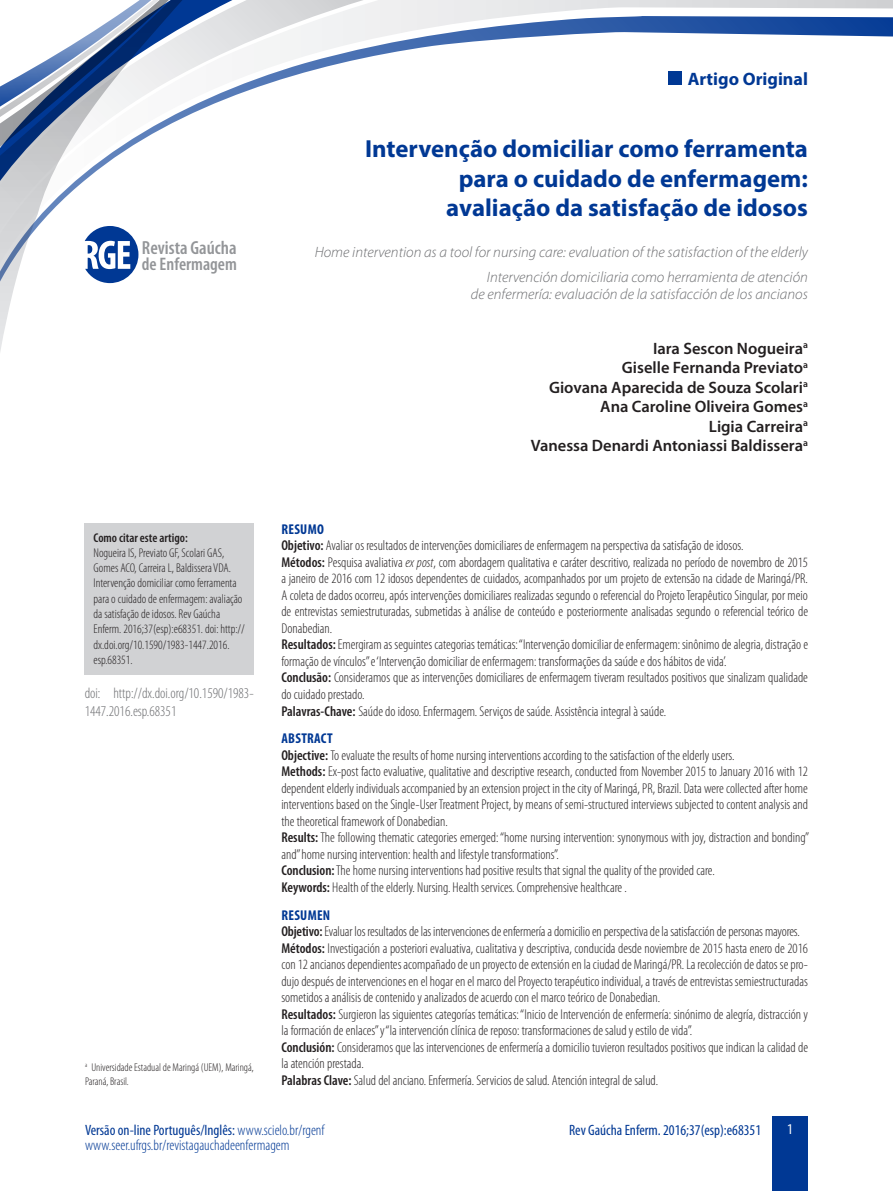
<style>
.page{position:relative;width:893px;height:1191px;background:#fff}
.page>*{position:absolute;margin:0;border:0;box-sizing:border-box;transform-origin:0 0}
.título1{font:700 24.75px/29.7px "Myriad Pro";color:#003894;text-align:right}
.t1{font:600 condensed 19.05px "Myriad Pro";color:#939598}
.t2{font:600 condensed 18.15px "Myriad Pro";color:#939598}
.t3{font:700 18px "Myriad Pro";color:#003894}
.autores{font:600 16.5px "Myriad Pro";color:#231f20}
.título2{font:italic 300 15px/16.5px "Myriad Pro";color:#6c6d70;text-align:right}
.t4{font:condensed 15px "Myriad Pro";color:#003894}
.DOI{font:300 condensed 15px/18px "Myriad Pro";color:#6c6d70}
.t5{font:300 condensed 15px "Myriad Pro";color:#003894}
.t6{font:condensed 15px "Myriad Pro";color:#fff}
.resumo_texto{font:300 condensed 14.25px/16.5px "Myriad Pro";color:#231f20}
.resumo_título{font:700 condensed 14.25px "Myriad Pro";letter-spacing:.02em;color:#003894}
.como_citar_texto{font:300 condensed 12.75px/15.3px "Myriad Pro";color:#231f20}
.como_citar_título{font:600 condensed 12.75px "Myriad Pro";color:#231f20}
.rodapé{font:300 condensed 11.25px/13.5px "Myriad Pro";color:#231f20}
.s1{font-weight:600}
.s2{font-style:italic}
.s3{font-weight:300}
</style>
<div class="page">
<div style="left:772px;top:1116px;width:36px;height:75px;background:#003894"></div>
<svg style="left:202px;top:0;width:691px;height:109px"></svg>
<svg style="left:0;top:0;width:202px;height:352px"></svg>
<svg style="left:85px;top:226px;width:53px;height:57px"></svg>
<div style="left:668px;top:72px;width:14px;height:13px;background:#003894"></div>
<div style="left:85px;top:523px;width:169px;height:151px;background:#d1d2d4"></div>
<h2 class="t1" style="left:142px;top:237px;width:96px">Revista Gaúcha</h2>
<p class="t2" style="left:142px;top:254px;width:96px">de Enfermagem</p>
<p class="t3" style="left:688px;top:67px;width:122px">Artigo Original</p>
<p class="título1" style="left:365px;top:133px;width:444px">Intervenção domiciliar como ferramenta para o cuidado de enfermagem: avaliação da satisfação de idosos</p>
<p class="título2" style="left:315px;top:244px;width:495px">Home intervention as a tool for nursing care: evaluation of the satisfaction of the elderly</p>
<p class="título2" style="left:471px;top:269px;width:338px">Intervención domiciliaria como herramienta de atención de enfermería: evaluación de la satisfacción de los ancianos</p>
<p class="autores" style="left:653px;top:339px;width:156px">Iara Sescon Nogueira<sup>a</sup></p>
<p class="autores" style="left:622px;top:358px;width:188px">Giselle Fernanda Previato<sup>a</sup></p>
<p class="autores" style="left:549px;top:378px;width:260px">Giovana Aparecida de Souza Scolari<sup>a</sup></p>
<p class="autores" style="left:600px;top:397px;width:209px">Ana Caroline Oliveira Gomes<sup>a</sup></p>
<p class="autores" style="left:709px;top:417px;width:101px">Ligia Carreira<sup>a</sup></p>
<p class="autores" style="left:531px;top:436px;width:279px">Vanessa Denardi Antoniassi Baldissera<sup>a</sup></p>
<p class="como_citar_título" style="left:94px;top:530px;width:96px">Como citar este artigo:</p>
<p class="como_citar_texto" style="left:94px;top:545px;width:153px">Nogueira IS, Previato GF, Scolari GAS, Gomes ACO, Carreira L, Baldissera VDA.<br>Intervenção domiciliar como ferramenta para o cuidado de enfermagem: avaliação da satisfação de idosos. Rev Gaúcha Enferm. 2016;37(esp):e68351. doi: http:// dx.doi.org/10.1590/1983-1447.2016. esp.68351.</p>
<p class="DOI" style="left:85px;top:685px;width:171px">doi: http://dx.doi.org/10.1590/1983-<br>1447.2016.esp.68351</p>
<p class="rodapé" style="left:85px;top:1061px;width:170px"><sup>a</sup> Universidade Estadual de Maringá (UEM), Maringá,<br>Paraná, Brasil.</p>
<p class="resumo_título" style="left:281px;top:521px;width:44px">RESUMO</p>
<p class="resumo_texto" style="left:281px;top:538px;width:464px"><span class="s1">Objetivo:</span> Avaliar os resultados de intervenções domiciliares de enfermagem na perspectiva da satisfação de idosos.</p>
<p class="resumo_texto" style="left:281px;top:554px;width:528px;text-align:justify"><span class="s1">Métodos:</span> Pesquisa avaliativa <span class="s2">ex post</span>, com abordagem qualitativa e caráter descritivo, realizada no período de novembro de 2015 a janeiro de 2016 com 12 idosos dependentes de cuidados, acompanhados por um projeto de extensão na cidade de Maringá/PR.<br>A coleta de dados ocorreu, após intervenções domiciliares realizadas segundo o referencial do Projeto Terapêutico Singular, por meio de entrevistas semiestruturadas, submetidas à análise de conteúdo e posteriormente analisadas segundo o referencial teórico de Donabedian.</p>
<p class="resumo_texto" style="left:281px;top:637px;width:528px"><span class="s1">Resultados:</span> Emergiram as seguintes categorias temáticas: “Intervenção domiciliar de enfermagem: sinônimo de alegria, distração e formação de vínculos” e ‘Intervenção domiciliar de enfermagem: transformações da saúde e dos hábitos de vida’.</p>
<p class="resumo_texto" style="left:281px;top:670px;width:528px"><span class="s1">Conclusão:</span> Consideramos que as intervenções domiciliares de enfermagem tiveram resultados positivos que sinalizam qualidade do cuidado prestado.</p>
<p class="resumo_texto" style="left:281px;top:703px;width:386px"><span class="s1">Palavras-Chave:</span> Saúde do idoso. Enfermagem. Serviços de saúde. Assistência integral à saúde.</p>
<p class="resumo_título" style="left:281px;top:730px;width:53px">ABSTRACT</p>
<p class="resumo_texto" style="left:281px;top:747px;width:455px"><span class="s1">Objective:</span> To evaluate the results of home nursing interventions according to the satisfaction of the elderly users.</p>
<p class="resumo_texto" style="left:281px;top:763px;width:528px;text-align:justify"><span class="s1">Methods:</span> Ex-post facto evaluative, qualitative and descriptive research, conducted from November 2015 to January 2016 with 12 dependent elderly individuals accompanied by an extension project in the city of Maringá, PR, Brazil. Data were collected after home interventions based on the Single-User Treatment Project, by means of semi-structured interviews subjected to content analysis and the theoretical framework of Donabedian.</p>
<p class="resumo_texto" style="left:281px;top:829px;width:529px"><span class="s1">Results:</span> The following thematic categories emerged: “home nursing intervention: synonymous with joy, distraction and bonding” and” home nursing intervention: health and lifestyle transformations”.</p>
<p class="resumo_texto" style="left:281px;top:862px;width:435px"><span class="s1">Conclusion:</span> The home nursing interventions had positive results that signal the quality of the provided care.</p>
<p class="resumo_texto" style="left:281px;top:879px;width:347px"><span class="s1">Keywords:</span> Health of the elderly. Nursing. Health services. Comprehensive healthcare .</p>
<p class="resumo_título" style="left:281px;top:907px;width:50px">RESUMEN</p>
<p class="resumo_texto" style="left:281px;top:923px;width:520px"><span class="s1">Objetivo:</span> Evaluar los resultados de las intervenciones de enfermería a domicilio en perspectiva de la satisfacción de personas mayores.</p>
<p class="resumo_texto" style="left:281px;top:940px;width:528px;text-align:justify"><span class="s1">Métodos:</span> Investigación a posteriori evaluativa, cualitativa y descriptiva, conducida desde noviembre de 2015 hasta enero de 2016 con 12 ancianos dependientes acompañado de un proyecto de extensión en la ciudad de Maringá/PR. La recolección de datos se pro&shy;dujo después de intervenciones en el hogar en el marco del Proyecto terapéutico individual, a través de entrevistas semiestructuradas sometidos a análisis de contenido y analizados de acuerdo con el marco teórico de Donabedian.</p>
<p class="resumo_texto" style="left:281px;top:1006px;width:528px"><span class="s1">Resultados:</span> Surgieron las siguientes categorías temáticas: “Inicio de Intervención de enfermería: sinónimo de alegría, distracción y la formación de enlaces” y “la intervención clínica de reposo: transformaciones de salud y estilo de vida”.</p>
<p class="resumo_texto" style="left:281px;top:1039px;width:528px"><span class="s1">Conclusión:</span> Consideramos que las intervenciones de enfermería a domicilio tuvieron resultados positivos que indican la calidad de la atención prestada.</p>
<p class="resumo_texto" style="left:281px;top:1072px;width:378px"><span class="s1">Palabras Clave:</span> Salud del anciano. Enfermería. Servicios de salud. Atención integral de salud.</p>
<p class="t4" style="left:85px;top:1122px;width:241px">Versão on-line Português/Inglês: <span class="s3">www.scielo.br/rgenf</span></p>
<p class="t4" style="left:569px;top:1122px;width:194px">Rev Gaúcha Enferm. 2016;37(esp):e68351</p>
<p class="t6" style="left:787px;top:1121px;width:7px">1</p>
<p class="t5" style="left:85px;top:1137px;width:206px">www.seer.ufrgs.br/revistagauchadeenfermagem</p>
</div>
